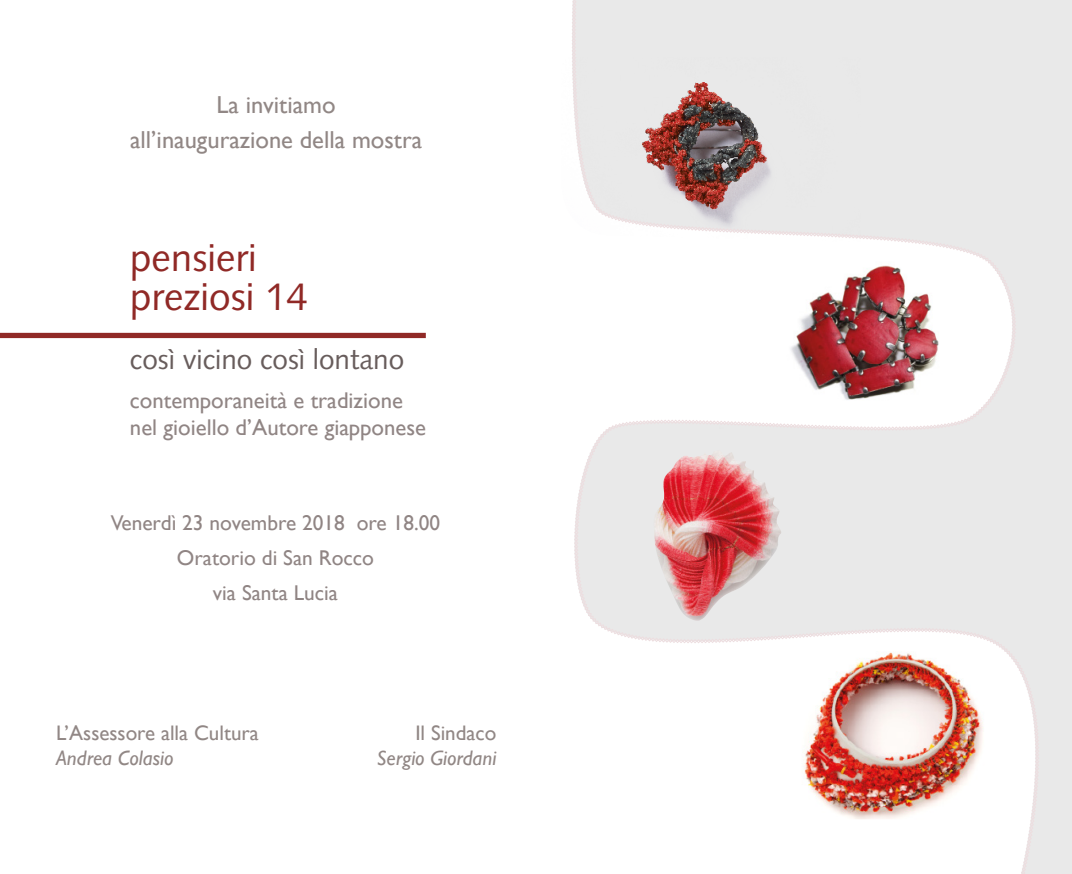
<style>
.page{position:relative;width:1072px;height:874px;background:#fff}
.page>*{position:absolute;margin:0;border:0;box-sizing:border-box;transform-origin:0 0}
.t1{font:38.68px/38.5px "Syntax LT Std";color:#902926}
.t2{font:27.82px "Syntax LT Std";color:#685d5c}
.t3{font:24.5px/35px "Gill Sans";color:#918785;text-align:center}
.t4{font:22.75px/27.3px "Gill Sans";color:#908584}
.t5{font:21.35px/35px "Gill Sans";color:#908584;text-align:center}
.t6{font:21px "Gill Sans";color:#918785}
.t7{font:italic 21px "Gill Sans";color:#918785}
</style>
<div class="page">
<div style="left:1039px;top:0;width:32px;height:873px;background:#e9e9e9"></div>
<div style="left:0;top:332px;width:426px;height:6px;background:#902926"></div>
<svg style="left:572px;top:0;width:467px;height:873px"></svg>
<p class="t3" style="left:130px;top:87px;width:294px">La invitiamo<br>all’inaugurazione della mostra</p>
<h1 class="t1" style="left:130px;top:238px;width:180px">pensieri preziosi 14</h1>
<h2 class="t2" style="left:130px;top:343px;width:276px">così vicino così lontano</h2>
<p class="t4" style="left:130px;top:386px;width:298px">contemporaneità e tradizione nel gioiello d’Autore giapponese</p>
<p class="t5" style="left:111px;top:504px;width:331px">Venerdì 23 novembre 2018 ore 18.00<br>Oratorio di San Rocco<br>via Santa Lucia</p>
<p class="t6" style="left:56px;top:719px;width:204px">L’Assessore alla Cultura</p>
<p class="t7" style="left:56px;top:745px;width:119px">Andrea Colasio</p>
<p class="t6" style="left:415px;top:719px;width:82px">Il Sindaco</p>
<p class="t7" style="left:377px;top:745px;width:121px">Sergio Giordani</p>
</div>
